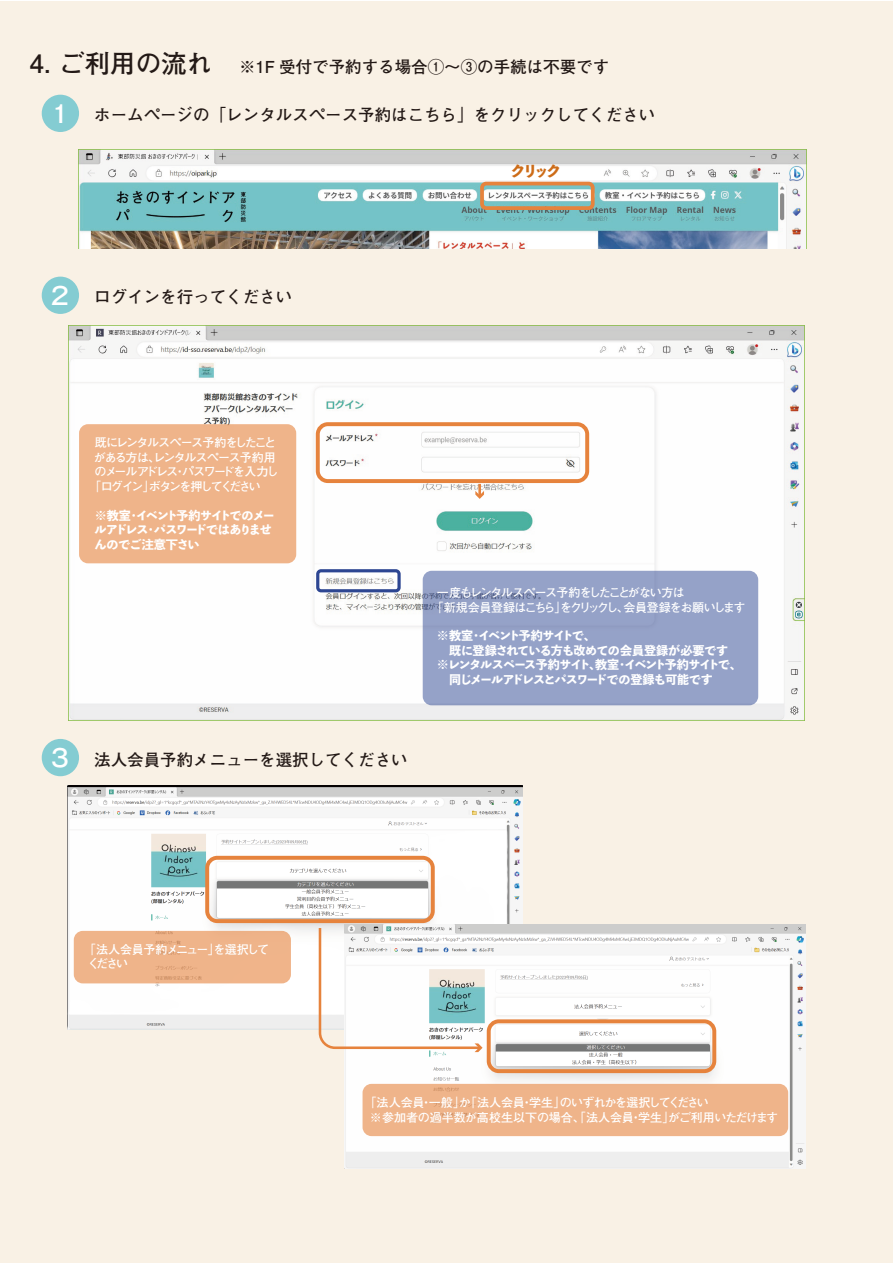
<style>
.page{position:relative;width:893px;height:1263px;background:#fff}
.page>*{position:absolute;margin:0;border:0;box-sizing:border-box;transform-origin:0 0}
.t1{font:700 16.5px "Futo Go B101 Pr 6";color:#231916}
.t2{font:15.6px "P Bunkyu Md Go Std N EB";color:#cd6c18}
.t3{font:12px/14.4px "P Bunkyu Md Go Std N EB";letter-spacing:-.075em;color:#fff}
.t4{font:700 12px/14.4px "Futo Go B101 Pr 6";letter-spacing:-.085em;color:#fff}
.t5{font:700 12px/14.4px "Futo Go B101 Pr 6";letter-spacing:-.02em;color:#fff}
.t6{font:12px/14.4px "P Bunkyu Md Go Std N EB";letter-spacing:-.095em;color:#fff}
.t7{font:700 12px/14.4px "Futo Go B101 Pr 6";letter-spacing:-.105em;color:#fff}
.t8{font:700 12px "Futo Go B101 Pr 6";letter-spacing:-.13em;color:#fff}
.t9{font:700 12px "Futo Go B101 Pr 6";letter-spacing:-.115em;color:#fff}
.t10{font:700 12px "Futo Go B101 Pr 6";letter-spacing:-.165em;color:#fff}
.s1{font-size:25.5px}
.s2{font-size:25.65px;color:#fff}
</style>
<div class="page">
<div style="left:0;top:1px;width:893px;height:1261px;background:#f9f1e5"></div>
<div style="left:42px;top:95px;width:37px;height:37px;background:#84ccd2;border-radius:50%"></div>
<div style="left:42px;top:277px;width:37px;height:37px;background:#84ccd2;border-radius:50%"></div>
<div style="left:42px;top:739px;width:37px;height:37px;background:#84ccd2;border-radius:50%"></div>
<img style="left:68px;top:325px;width:736px;height:395px">
<div style="left:316px;top:422px;width:273px;height:61px;border:4px solid #e6833d;border-radius:10px"></div>
<div style="left:316px;top:569px;width:85px;height:23px;border:3px solid #2d4692;border-radius:3px"></div>
<svg style="left:475px;top:484px;width:9px;height:15px"></svg>
<img style="left:78px;top:150px;width:728px;height:98px">
<div style="left:480px;top:182px;width:115px;height:28px;border:4px solid #e6833d;border-radius:4px"></div>
<div style="left:423px;top:571px;width:335px;height:134px;background:#95a2c8;border-radius:9px"></div>
<div style="left:79px;top:424px;width:217px;height:139px;background:#efb48a;border-radius:9px"></div>
<img style="left:67px;top:785px;width:456px;height:244px">
<img style="left:345px;top:924px;width:460px;height:244px">
<div style="left:205px;top:856px;width:230px;height:67px;border:4px solid #e6833d;border-radius:10px"></div>
<div style="left:487px;top:1019px;width:229px;height:54px;border:4px solid #e6833d;border-radius:10px"></div>
<div style="left:74px;top:931px;width:217px;height:52px;background:#efb48a;border-radius:9px"></div>
<div style="left:363px;top:1084px;width:425px;height:52px;background:#efb48a;border-radius:9px"></div>
<svg style="left:317px;top:925px;width:166px;height:127px;background:#e8eae8"></svg>
<p class="t1" style="left:30px;top:54px;width:581px"><span class="s1">4. ご利用の流れ</span> ※1F 受付で予約する場合①～③の手続は不要です</p>
<p class="t1" style="left:47px;top:102px;width:610px"><span class="s2">１</span> ホームページの「レンタルスペース予約はこちら」をクリックしてください</p>
<p class="t1" style="left:47px;top:284px;width:247px"><span class="s2">２</span> ログインを行ってください</p>
<p class="t2" style="left:510px;top:160px;width:53px">クリック</p>
<p class="t9" style="left:95px;top:433px;width:183px">既にレンタルスペース予約をしたこと</p>
<p class="t4" style="left:94px;top:449px;width:184px">がある方は、レンタルスペース予約用</p>
<p class="t8" style="left:94px;top:462px;width:186px">のメールアドレス・パスワードを入力し</p>
<p class="t10" style="left:89px;top:476px;width:173px">「ログイン」ボタンを押してください</p>
<p class="t6" style="left:94px;top:507px;width:182px">※教室・イベント予約サイトでのメールアドレス・パスワードではありませんのでご注意下さい</p>
<p class="t1" style="left:47px;top:746px;width:362px"><span class="s2">３</span> 法人会員予約メニューを選択してください</p>
<p class="t4" style="left:431px;top:585px;width:316px;text-indent:6px">一度もレンタルスペース予約をしたことがない方は<br>「新規会員登録はこちら」をクリックし、会員登録をお願いします</p>
<p class="t3" style="left:437px;top:628px;width:306px">※教室・イベント予約サイトで、<br>　既に登録されている方も改めての会員登録が必要です※レンタルスペース予約サイト、教室・イベント予約サイトで、　同じメールアドレスとパスワードでの登録も可能です</p>
<p class="t7" style="left:88px;top:942px;width:183px;text-indent:-4px">「法人会員予約メニュー」を選択してください</p>
<p class="t5" style="left:370px;top:1095px;width:410px;text-indent:-6px">「法人会員・一般」か「法人会員・学生」のいずれかを選択してください<br>※参加者の過半数が高校生以下の場合、「法人会員・学生」がご利用いただけます</p>
</div>
